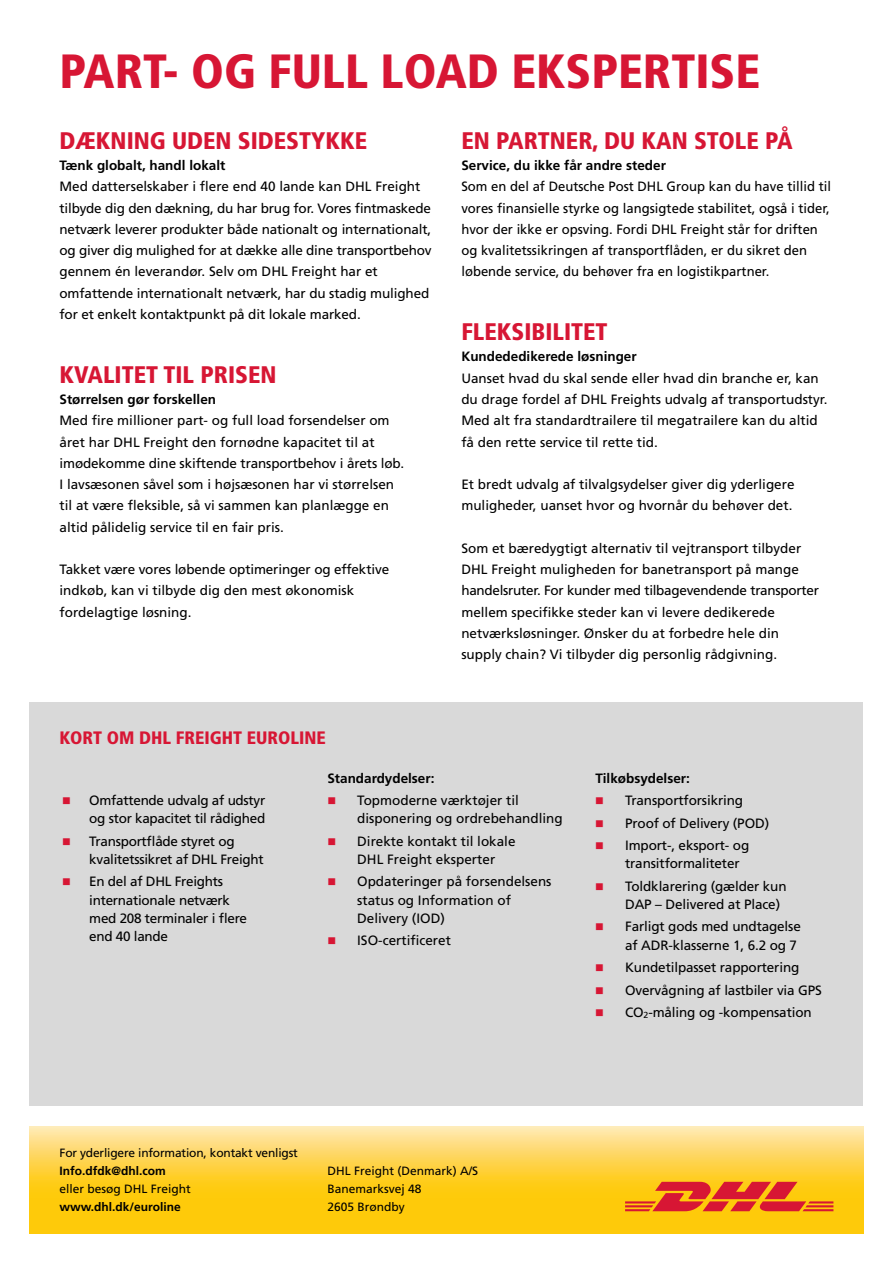
<style>
.page{position:relative;width:893px;height:1263px;background:#fff}
.page>*{position:absolute;margin:0;border:0;box-sizing:border-box;transform-origin:0 0}
.t1{font:900 condensed 48px "Frutiger LT Std";color:#d71634}
.t2{font:900 condensed 24px "Frutiger LT Std";color:#d71634}
.t3{font:900 condensed 18px "Frutiger LT Std";color:#d71634}
.t4{font:13.5px/21.3px "Frutiger LT Std";color:#000}
.t5{font:13.5px/18.1px "Frutiger LT Std";letter-spacing:-.02em;color:#000}
.t6{font:700 13.5px "Frutiger LT Std";color:#000}
.t7{font:12px/18px "Frutiger LT Std";color:#000}
.t8{font:700 12px "Frutiger LT Std";color:#000}
.s1{color:#d71634}
</style>
<div class="page">
<svg style="left:30px;top:1127px;width:833px;height:106px;background:#fed23d"></svg>
<div style="left:30px;top:702px;width:833px;height:404px;background:#d9d9d9"></div>
<svg style="left:625px;top:1182px;width:208px;height:29px;background:#e86722"></svg>
<h1 class="t1" style="left:60px;top:43px;width:702px">PART- OG FULL LOAD EKSPERTISE</h1>
<h2 class="t2" style="left:60px;top:126px;width:309px">DÆKNING UDEN SIDESTYKKE</h2>
<p class="t6" style="left:60px;top:157px;width:167px">Tænk globalt, handl lokalt</p>
<p class="t4" style="left:60px;top:176px;width:374px">Med datterselskaber i flere end 40 lande kan DHL Freight tilbyde dig den dækning, du har brug for. Vores fintmaskede netværk leverer produkter både nationalt og internationalt, og giver dig mulighed for at dække alle dine transportbehov gennem én leverandør. Selv om DHL Freight har et omfattende internationalt netværk, har du stadig mulighed for et enkelt kontaktpunkt på dit lokale marked.</p>
<h2 class="t2" style="left:60px;top:360px;width:218px">KVALITET TIL PRISEN</h2>
<p class="t6" style="left:60px;top:391px;width:158px">Størrelsen gør forskellen</p>
<p class="t4" style="left:60px;top:410px;width:346px">Med fire millioner part- og full load forsendelser om året har DHL Freight den fornødne kapacitet til at imødekomme dine skiftende transportbehov i årets løb.<br>I lavsæsonen såvel som i højsæsonen har vi størrelsen til at være fleksible, så vi sammen kan planlægge en altid pålidelig service til en fair pris.</p>
<p class="t4" style="left:60px;top:559px;width:331px">Takket være vores løbende optimeringer og effektive indkøb, kan vi tilbyde dig den mest økonomisk fordelagtige løsning.</p>
<h3 class="t3" style="left:60px;top:727px;width:268px">KORT OM DHL FREIGHT EUROLINE</h3>
<h2 class="t2" style="left:461px;top:126px;width:333px">EN PARTNER, DU KAN STOLE PÅ</h2>
<p class="t6" style="left:461px;top:157px;width:206px">Service, du ikke får andre steder</p>
<p class="t4" style="left:461px;top:176px;width:371px">Som en del af Deutsche Post DHL Group kan du have tillid til vores finansielle styrke og langsigtede stabilitet, også i tider, hvor der ikke er opsving. Fordi DHL Freight står for driften og kvalitetssikringen af transportflåden, er du sikret den løbende service, du behøver fra en logistikpartner.</p>
<h2 class="t2" style="left:461px;top:317px;width:148px">FLEKSIBILITET</h2>
<p class="t6" style="left:461px;top:349px;width:177px">Kundededikerede løsninger</p>
<p class="t4" style="left:461px;top:367px;width:368px">Uanset hvad du skal sende eller hvad din branche er, kan du drage fordel af DHL Freights udvalg af transportudstyr.<br>Med alt fra standardtrailere til megatrailere kan du altid få den rette service til rette tid.</p>
<p class="t4" style="left:461px;top:474px;width:335px">Et bredt udvalg af tilvalgsydelser giver dig yderligere muligheder, uanset hvor og hvornår du behøver det.</p>
<p class="t4" style="left:461px;top:538px;width:359px">Som et bæredygtigt alternativ til vejtransport tilbyder DHL Freight muligheden for banetransport på mange handelsruter. For kunder med tilbagevendende transporter mellem specifikke steder kan vi levere dedikerede netværksløsninger. Ønsker du at forbedre hele din supply chain? Vi tilbyder dig personlig rådgivning.</p>
<p class="t5" style="left:62px;top:791px;width:205px;text-align:right"><span class="s1">■</span> Omfattende udvalg af udstyr og stor kapacitet til rådighed</p>
<p class="t5" style="left:89px;top:832px;width:176px;text-indent:-27px"><span class="s1">■</span> Transportflåde styret og kvalitetssikret af DHL Freight</p>
<p class="t5" style="left:89px;top:873px;width:159px;text-indent:-27px"><span class="s1">■</span> En del af DHL Freights internationale netværk med 208 terminaler i flere end 40 lande</p>
<p class="t6" style="left:327px;top:770px;width:109px">Standardydelser:</p>
<p class="t4" style="left:357px;top:791px;width:207px;line-height:18.1px;text-indent:-30px"><span class="s1">■</span> Topmoderne værktøjer til disponering og ordrebehandling</p>
<p class="t4" style="left:357px;top:832px;width:160px;line-height:18.1px;text-indent:-30px"><span class="s1">■</span> Direkte kontakt til lokale<br>DHL Freight eksperter</p>
<p class="t4" style="left:357px;top:873px;width:196px;line-height:18.1px;text-indent:-30px"><span class="s1">■</span> Opdateringer på forsendelsens status og Information of<br>Delivery (IOD)</p>
<p class="t4" style="left:327px;top:930px;width:125px"><span class="s1">■</span> ISO-certificeret</p>
<p class="t6" style="left:595px;top:770px;width:96px">Tilkøbsydelser:</p>
<p class="t4" style="left:595px;top:790px;width:149px"><span class="s1">■</span> Transportforsikring</p>
<p class="t4" style="left:595px;top:812px;width:175px"><span class="s1">■</span> Proof of Delivery (POD)</p>
<p class="t4" style="left:625px;top:836px;width:126px;line-height:18.1px;text-indent:-30px"><span class="s1">■</span> Import-, eksport- og transitformaliteter</p>
<p class="t4" style="left:625px;top:877px;width:163px;line-height:18.1px;text-indent:-30px"><span class="s1">■</span> Toldklarering (gælder kun<br>DAP – Delivered at Place)</p>
<p class="t4" style="left:595px;top:918px;width:207px;line-height:18.1px;text-align:right"><span class="s1">■</span> Farligt gods med undtagelse af ADR-klasserne 1, 6.2 og 7</p>
<p class="t4" style="left:595px;top:957px;width:206px"><span class="s1">■</span> Kundetilpasset rapportering</p>
<p class="t4" style="left:595px;top:979px;width:228px"><span class="s1">■</span> Overvågning af lastbiler via GPS</p>
<p class="t4" style="left:595px;top:1002px;width:218px"><span class="s1">■</span> CO<sub>2</sub>-måling og -kompensation</p>
<p class="t7" style="left:60px;top:1144px;width:240px">For yderligere information, kontakt venligst</p>
<p class="t8" style="left:60px;top:1164px;width:108px">Info.dfdk@dhl.com</p>
<p class="t7" style="left:60px;top:1180px;width:133px">eller besøg DHL Freight</p>
<p class="t8" style="left:60px;top:1200px;width:123px">www.dhl.dk/euroline</p>
<p class="t7" style="left:327px;top:1162px;width:152px">DHL Freight (Denmark) A/S<br>Banemarksvej 48<br>2605 Brøndby</p>
</div>
